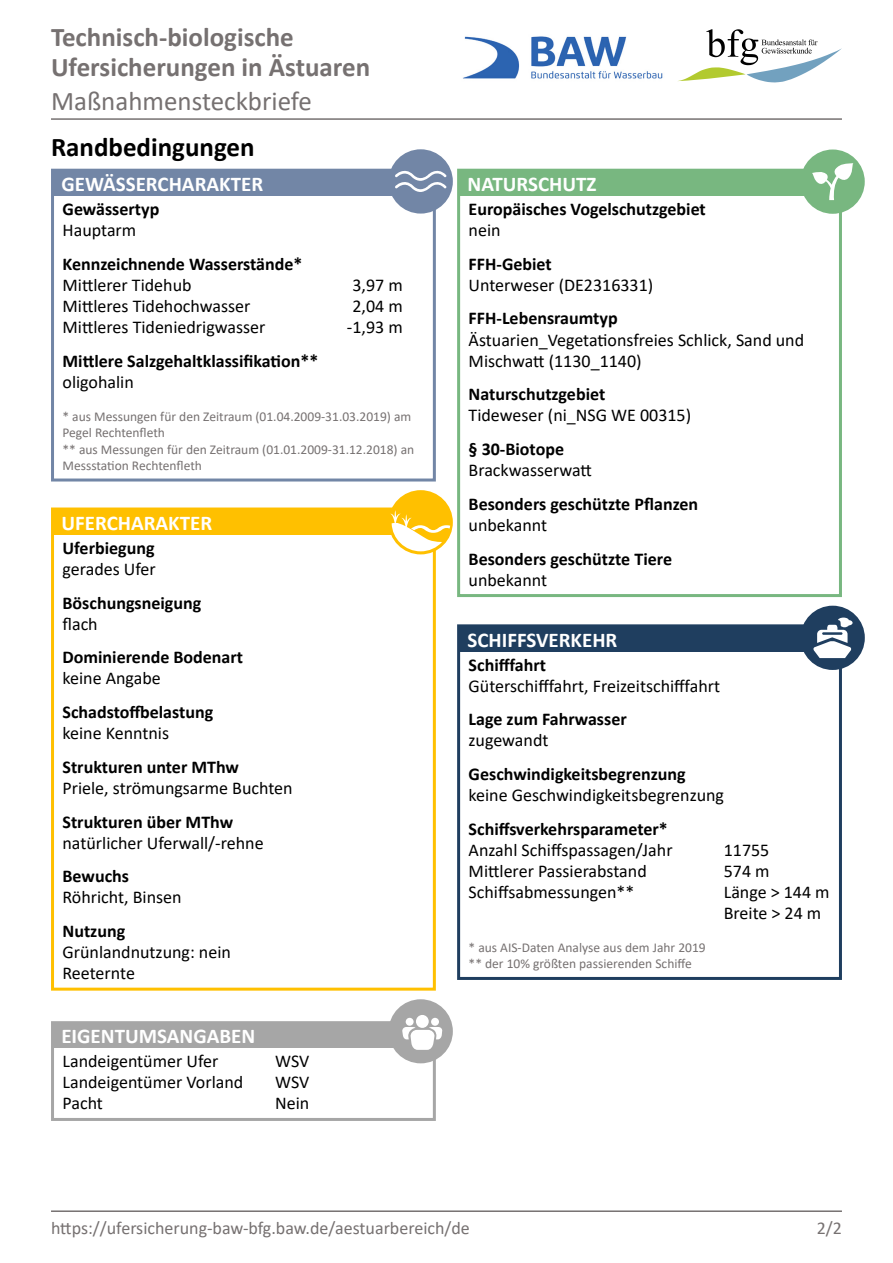
<style>
.page{position:relative;width:893px;height:1263px;background:#fff}
.page>*{position:absolute;margin:0;border:0;box-sizing:border-box;transform-origin:0 0}
.t1{font:700 27px/30px "Calibri";color:#767171}
.t2{font:27px "Calibri";color:#767171}
.t3{font:700 27px "Calibri";color:#000}
.t4{font:700 21px "Calibri";color:#fff}
.t5{font:18px/21px "Calibri";color:#000}
.t6{font:700 18px "Calibri";color:#000}
.t7{font:18px "Calibri";color:#767171}
.t8{font:13.5px/16.5px "Calibri";color:#767171}
</style>
<div class="page">
<img style="left:463px;top:36px;width:200px;height:43px">
<svg style="left:678px;top:29px;width:164px;height:53px"></svg>
<hr style="left:51px;top:118px;width:791px;height:2px;background:#767171">
<hr style="left:51px;top:1210px;width:791px;height:2px;background:#767171">
<div style="left:51px;top:169px;width:385px;height:312px;border:3px solid #7286a6"></div>
<div style="left:51px;top:507px;width:385px;height:484px;border:3px solid #ffc000"></div>
<div style="left:51px;top:1021px;width:385px;height:100px;border:3px solid #a6a6a6"></div>
<div style="left:53px;top:1023px;width:383px;height:25px;background:#a6a6a6"></div>
<div style="left:389px;top:999px;width:64px;height:64px;background:#a6a6a6;border-radius:50%"></div>
<div style="left:416px;top:1015px;width:13px;height:13px;background:#fff;border-radius:50%"></div>
<div style="left:431px;top:1018px;width:8px;height:8px;background:#fff;border-radius:50%"></div>
<svg style="left:402px;top:1027px;width:41px;height:23px"></svg>
<div style="left:406px;top:1018px;width:8px;height:8px;background:#fff;border-radius:50%"></div>
<div style="left:53px;top:509px;width:384px;height:26px;background:#ffc000"></div>
<div style="left:389px;top:490px;width:64px;height:64px;background:#ffc000;border-radius:50%"></div>
<svg style="left:390px;top:510px;width:61px;height:41px"></svg>
<div style="left:53px;top:170px;width:384px;height:26px;background:#7286a6"></div>
<div style="left:457px;top:169px;width:385px;height:428px;border:3px solid #78b780"></div>
<div style="left:457px;top:624px;width:385px;height:356px;border:3px solid #1f3e5f"></div>
<div style="left:459px;top:626px;width:383px;height:25px;background:#1f3e5f"></div>
<div style="left:800px;top:606px;width:65px;height:64px;background:#1f3e5f;border-radius:50%"></div>
<svg style="left:813px;top:617px;width:40px;height:41px"></svg>
<div style="left:459px;top:170px;width:383px;height:26px;background:#78b780"></div>
<div style="left:389px;top:149px;width:64px;height:64px;background:#7286a6;border-radius:50%"></div>
<svg style="left:395px;top:170px;width:52px;height:22px"></svg>
<div style="left:801px;top:149px;width:64px;height:65px;background:#78b780;border-radius:50%"></div>
<svg style="left:812px;top:163px;width:42px;height:37px"></svg>
<h1 class="t1" style="left:51px;top:22px;width:321px">Technisch-biologische<br>Ufersicherungen in Ästuaren</h1>
<h1 class="t2" style="left:51px;top:83px;width:262px">Maßnahmensteckbriefe</h1>
<h1 class="t3" style="left:51px;top:128px;width:205px">Randbedingungen</h1>
<p class="t4" style="left:61px;top:169px;width:203px">GEWÄSSERCHARAKTER</p>
<p class="t6" style="left:63px;top:196px;width:98px">Gewässertyp</p>
<p class="t5" style="left:63px;top:219px;width:75px">Hauptarm</p>
<p class="t6" style="left:63px;top:251px;width:241px">Kennzeichnende Wasserstände*</p>
<p class="t5" style="left:63px;top:274px;width:131px">Mittlerer Tidehub</p>
<p class="t5" style="left:352px;top:274px;width:52px">3,97 m</p>
<p class="t5" style="left:63px;top:295px;width:189px">Mittleres Tidehochwasser</p>
<p class="t5" style="left:352px;top:295px;width:52px">2,04 m</p>
<p class="t5" style="left:63px;top:316px;width:204px">Mittleres Tideniedrigwasser</p>
<p class="t5" style="left:347px;top:316px;width:57px">-1,93 m</p>
<p class="t6" style="left:63px;top:348px;width:257px">Mittlere Salzgehaltklassifikation**</p>
<p class="t5" style="left:63px;top:371px;width:73px">oligohalin</p>
<p class="t8" style="left:63px;top:407px;width:353px">* aus Messungen für den Zeitraum (01.04.2009-31.03.2019) am Pegel Rechtenfleth<br>** aus Messungen für den Zeitraum (01.01.2009-31.12.2018) an Messstation Rechtenfleth</p>
<p class="t4" style="left:61px;top:508px;width:152px">UFERCHARAKTER</p>
<p class="t6" style="left:63px;top:535px;width:94px">Uferbiegung</p>
<p class="t5" style="left:63px;top:558px;width:95px">gerades Ufer</p>
<p class="t6" style="left:63px;top:590px;width:140px">Böschungsneigung</p>
<p class="t5" style="left:63px;top:613px;width:37px">flach</p>
<p class="t6" style="left:63px;top:645px;width:182px">Dominierende Bodenart</p>
<p class="t5" style="left:63px;top:667px;width:100px">keine Angabe</p>
<p class="t6" style="left:63px;top:699px;width:152px">Schadstoffbelastung</p>
<p class="t5" style="left:63px;top:722px;width:108px">keine Kenntnis</p>
<p class="t6" style="left:63px;top:754px;width:178px">Strukturen unter MThw</p>
<p class="t5" style="left:63px;top:777px;width:232px">Priele, strömungsarme Buchten</p>
<p class="t6" style="left:63px;top:809px;width:172px">Strukturen über MThw</p>
<p class="t5" style="left:63px;top:832px;width:203px">natürlicher Uferwall/-rehne</p>
<p class="t6" style="left:63px;top:864px;width:68px">Bewuchs</p>
<p class="t5" style="left:63px;top:886px;width:121px">Röhricht, Binsen</p>
<p class="t6" style="left:63px;top:918px;width:64px">Nutzung</p>
<p class="t5" style="left:63px;top:941px;width:170px">Grünlandnutzung: nein<br>Reeternte</p>
<p class="t4" style="left:61px;top:1021px;width:195px">EIGENTUMSANGABEN</p>
<p class="t5" style="left:63px;top:1050px;width:157px">Landeigentümer Ufer</p>
<p class="t5" style="left:275px;top:1050px;width:36px">WSV</p>
<p class="t5" style="left:63px;top:1071px;width:182px">Landeigentümer Vorland</p>
<p class="t5" style="left:275px;top:1071px;width:36px">WSV</p>
<p class="t5" style="left:63px;top:1092px;width:42px">Pacht</p>
<p class="t5" style="left:275px;top:1092px;width:36px">Nein</p>
<p class="t4" style="left:467px;top:169px;width:131px">NATURSCHUTZ</p>
<p class="t6" style="left:469px;top:196px;width:239px">Europäisches Vogelschutzgebiet</p>
<p class="t5" style="left:469px;top:219px;width:33px">nein</p>
<p class="t6" style="left:469px;top:251px;width:85px">FFH-Gebiet</p>
<p class="t5" style="left:469px;top:274px;width:186px">Unterweser (DE2316331)</p>
<p class="t6" style="left:469px;top:306px;width:151px">FFH-Lebensraumtyp</p>
<p class="t5" style="left:469px;top:329px;width:337px">Ästuarien_Vegetationsfreies Schlick, Sand und<br>Mischwatt (1130_1140)</p>
<p class="t6" style="left:469px;top:382px;width:138px">Naturschutzgebiet</p>
<p class="t5" style="left:469px;top:404px;width:224px">Tideweser (ni_NSG WE 00315)</p>
<p class="t6" style="left:469px;top:436px;width:97px">§ 30-Biotope</p>
<p class="t5" style="left:469px;top:459px;width:125px">Brackwasserwatt</p>
<p class="t6" style="left:469px;top:491px;width:231px">Besonders geschützte Pflanzen</p>
<p class="t5" style="left:469px;top:514px;width:80px">unbekannt</p>
<p class="t6" style="left:469px;top:546px;width:205px">Besonders geschützte Tiere</p>
<p class="t5" style="left:469px;top:569px;width:80px">unbekannt</p>
<p class="t4" style="left:467px;top:625px;width:151px">SCHIFFSVERKEHR</p>
<p class="t6" style="left:469px;top:652px;width:79px">Schifffahrt</p>
<p class="t5" style="left:469px;top:675px;width:253px">Güterschifffahrt, Freizeitschifffahrt</p>
<p class="t6" style="left:469px;top:707px;width:160px">Lage zum Fahrwasser</p>
<p class="t5" style="left:469px;top:729px;width:81px">zugewandt</p>
<p class="t6" style="left:469px;top:761px;width:219px">Geschwindigkeitsbegrenzung</p>
<p class="t5" style="left:469px;top:784px;width:257px">keine Geschwindigkeitsbegrenzung</p>
<p class="t6" style="left:469px;top:816px;width:201px">Schiffsverkehrsparameter*</p>
<p class="t5" style="left:469px;top:839px;width:205px">Anzahl Schiffspassagen/Jahr</p>
<p class="t5" style="left:724px;top:839px;width:47px">11755</p>
<p class="t5" style="left:469px;top:860px;width:180px">Mittlerer Passierabstand</p>
<p class="t5" style="left:724px;top:860px;width:47px">574 m</p>
<p class="t5" style="left:469px;top:881px;width:167px">Schiffsabmessungen**</p>
<p class="t5" style="left:724px;top:881px;width:107px">Länge &gt; 144 m<br>Breite &gt; 24 m</p>
<p class="t8" style="left:469px;top:939px;width:239px">* aus AIS-Daten Analyse aus dem Jahr 2019 ** der 10% größten passierenden Schiffe</p>
<p class="t7" style="left:51px;top:1215px;width:420px">https://ufersicherung-baw-bfg.baw.de/aestuarbereich/de</p>
<p class="t7" style="left:817px;top:1215px;width:27px">2/2</p>
</div>
